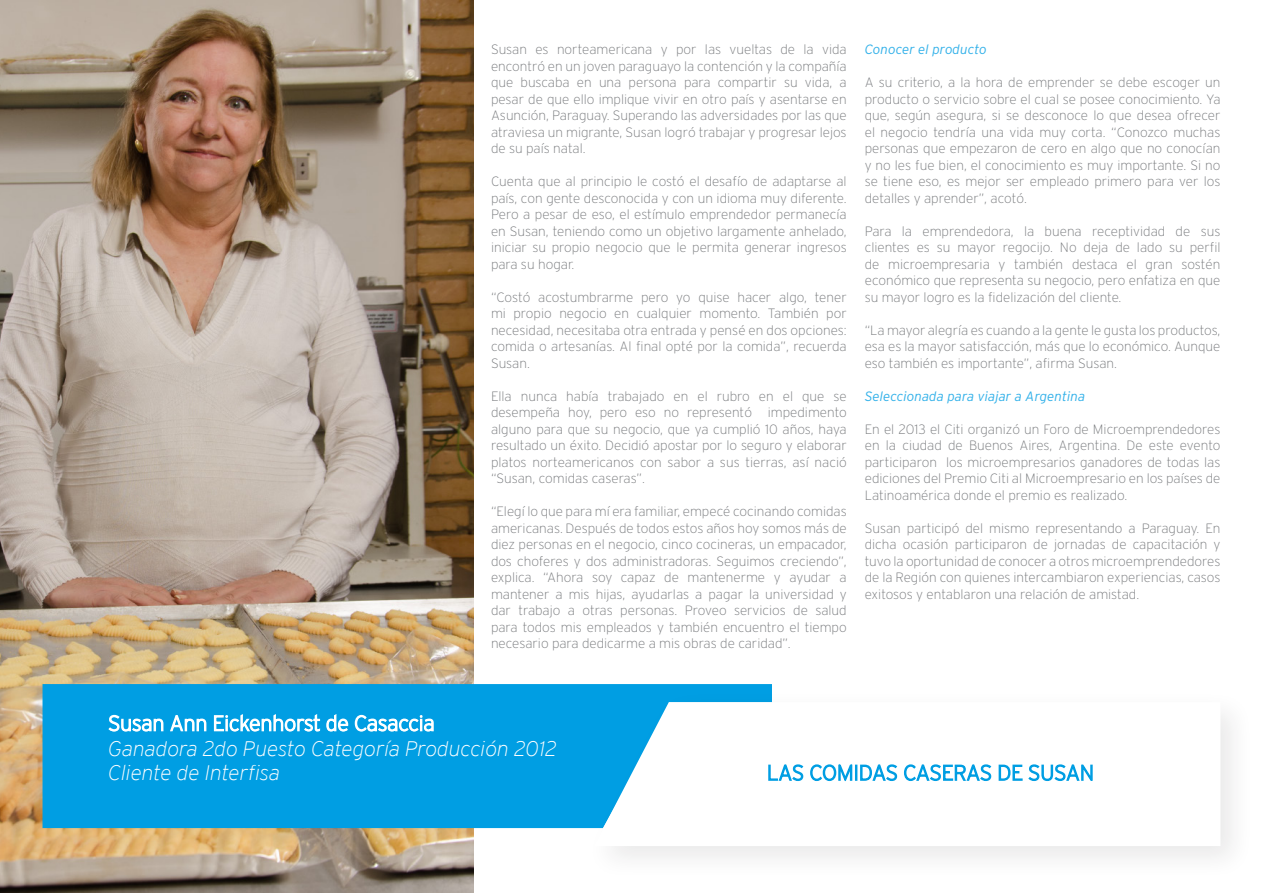
<style>
.page{position:relative;width:1263px;height:893px;background:#fff}
.page>*{position:absolute;margin:0;border:0;box-sizing:border-box;transform-origin:0 0}
.NOMBRES_-_Copia{font:italic 200 21px "Interstate";color:#fff}
.TEXTO_CORRIDO{font:200 13.5px/16.5px "Interstate";color:#76787b;text-align:justify}
.SUBTITULOS{font:italic 300 13.5px "Interstate";color:#33b1e9}
</style>
<div class="page">
<img style="left:0;top:0;width:473px;height:893px">
<div style="left:43px;top:684px;width:729px;height:144px;background:#009ee3"></div>
<div style="left:584px;top:689px;width:671px;height:191px;background:#231f20;opacity:.1"></div>
<svg style="left:594px;top:702px;width:626px;height:144px"></svg>
<svg style="left:107px;top:712px;width:100px;height:20px"></svg>
<svg style="left:213px;top:713px;width:221px;height:20px"></svg>
<svg style="left:767px;top:760px;width:225px;height:28px"></svg>
<svg style="left:998px;top:762px;width:95px;height:21px"></svg>
<p class="TEXTO_CORRIDO" style="left:491px;top:41px;width:357px">Susan es norteamericana y por las vueltas de la vida encontró en un joven paraguayo la contención y la compañía que buscaba en una persona para compartir su vida, a pesar de que ello implique vivir en otro país y asentarse en Asunción, Paraguay. Superando las adversidades por las que atraviesa un migrante, Susan logró trabajar y progresar lejos de su país natal.</p>
<p class="TEXTO_CORRIDO" style="left:491px;top:173px;width:357px">Cuenta que al principio le costó el desafío de adaptarse al país, con gente desconocida y con un idioma muy diferente.<br>Pero a pesar de eso, el estímulo emprendedor permanecía en Susan, teniendo como un objetivo largamente anhelado, iniciar su propio negocio que le permita generar ingresos para su hogar.</p>
<p class="TEXTO_CORRIDO" style="left:491px;top:289px;width:357px">“Costó acostumbrarme pero yo quise hacer algo, tener mi propio negocio en cualquier momento. También por necesidad, necesitaba otra entrada y pensé en dos opciones: comida o artesanías. Al final opté por la comida”, recuerda Susan.</p>
<p class="TEXTO_CORRIDO" style="left:491px;top:388px;width:357px">Ella nunca había trabajado en el rubro en el que se desempeña hoy, pero eso no representó impedimento alguno para que su negocio, que ya cumplió 10 años, haya resultado un éxito. Decidió apostar por lo seguro y elaborar platos norteamericanos con sabor a sus tierras, así nació “Susan, comidas caseras”.</p>
<p class="TEXTO_CORRIDO" style="left:491px;top:503px;width:357px">“Elegí lo que para mí era familiar, empecé cocinando comidas americanas. Después de todos estos años hoy somos más de diez personas en el negocio, cinco cocineras, un empacador, dos choferes y dos administradoras. Seguimos creciendo”, explica. “Ahora soy capaz de mantenerme y ayudar a mantener a mis hijas, ayudarlas a pagar la universidad y dar trabajo a otras personas. Proveo servicios de salud para todos mis empleados y también encuentro el tiempo necesario para dedicarme a mis obras de caridad”.</p>
<p class="SUBTITULOS" style="left:865px;top:42px;width:123px">Conocer el producto</p>
<p class="TEXTO_CORRIDO" style="left:865px;top:74px;width:357px">A su criterio, a la hora de emprender se debe escoger un producto o servicio sobre el cual se posee conocimiento. Ya que, según asegura, si se desconoce lo que desea ofrecer el negocio tendría una vida muy corta. “Conozco muchas personas que empezaron de cero en algo que no conocían y no les fue bien, el conocimiento es muy importante. Si no se tiene eso, es mejor ser empleado primero para ver los detalles y aprender”, acotó.</p>
<p class="TEXTO_CORRIDO" style="left:865px;top:223px;width:357px">Para la emprendedora, la buena receptividad de sus clientes es su mayor regocijo. No deja de lado su perfil de microempresaria y también destaca el gran sostén económico que representa su negocio, pero enfatiza en que su mayor logro es la fidelización del cliente.</p>
<p class="TEXTO_CORRIDO" style="left:865px;top:322px;width:357px">“La mayor alegría es cuando a la gente le gusta los productos, esa es la mayor satisfacción, más que lo económico. Aunque eso también es importante”, afirma Susan.</p>
<p class="SUBTITULOS" style="left:865px;top:388px;width:222px">Seleccionada para viajar a Argentina</p>
<p class="TEXTO_CORRIDO" style="left:865px;top:421px;width:357px">En el 2013 el Citi organizó un Foro de Microemprendedores en la ciudad de Buenos Aires, Argentina. De este evento participaron los microempresarios ganadores de todas las ediciones del Premio Citi al Microempresario en los países de Latinoamérica donde el premio es realizado.</p>
<p class="TEXTO_CORRIDO" style="left:865px;top:520px;width:357px">Susan participó del mismo representando a Paraguay. En dicha ocasión participaron de jornadas de capacitación y tuvo la oportunidad de conocer a otros microemprendedores de la Región con quienes intercambiaron experiencias, casos exitosos y entablaron una relación de amistad.</p>
<p class="NOMBRES_-_Copia" style="left:108px;top:737px;width:450px">Ganadora 2do Puesto Categoría Producción 2012</p>
<p class="NOMBRES_-_Copia" style="left:108px;top:761px;width:174px">Cliente de Interfisa</p>
</div>
